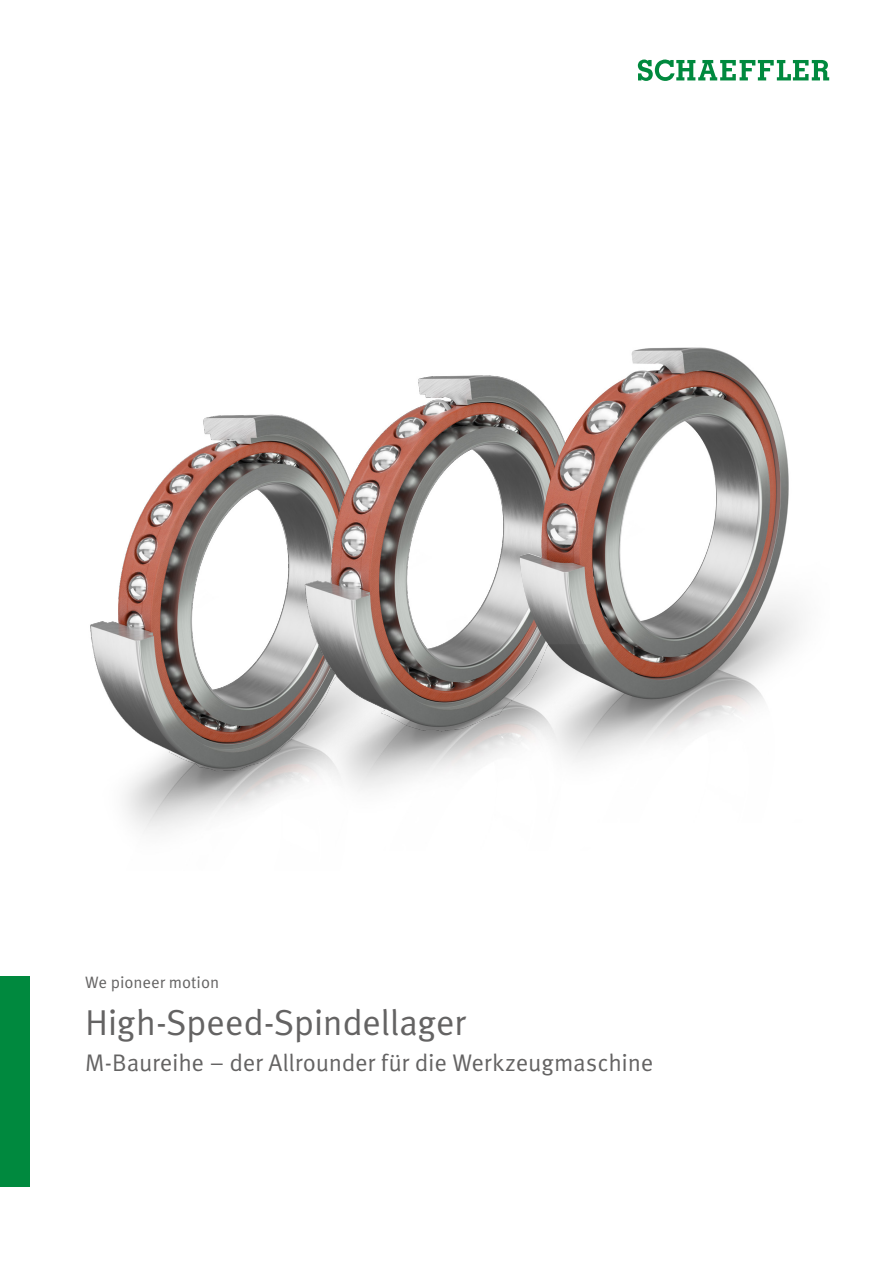
<style>
.page{position:relative;width:893px;height:1263px;background:#fff}
.page>*{position:absolute;margin:0;border:0;box-sizing:border-box;transform-origin:0 0}
.t1{font:36px "Schaeffler Meta";letter-spacing:-.01em;color:#646363}
.t2{font:24px "Schaeffler Meta";letter-spacing:-.01em;color:#646363}
.t3{font:16.5px "Schaeffler Meta";letter-spacing:-.005em;color:#646363}
</style>
<div class="page">
<img style="left:594px;top:347px;width:208px;height:413px">
<img style="left:90px;top:414px;width:303px;height:371px">
<img style="left:283px;top:375px;width:311px;height:407px">
<img style="left:614px;top:348px;width:82px;height:37px">
<svg style="left:638px;top:60px;width:191px;height:21px"></svg>
<div style="left:0;top:976px;width:30px;height:210px;background:#00893e"></div>
<p class="t3" style="left:85px;top:973px;width:136px">We pioneer motion</p>
<h1 class="t1" style="left:85px;top:1001px;width:382px">High-Speed-Spindellager</h1>
<p class="t2" style="left:85px;top:1048px;width:570px">M-Baureihe – der Allrounder für die Werkzeugmaschine</p>
</div>
